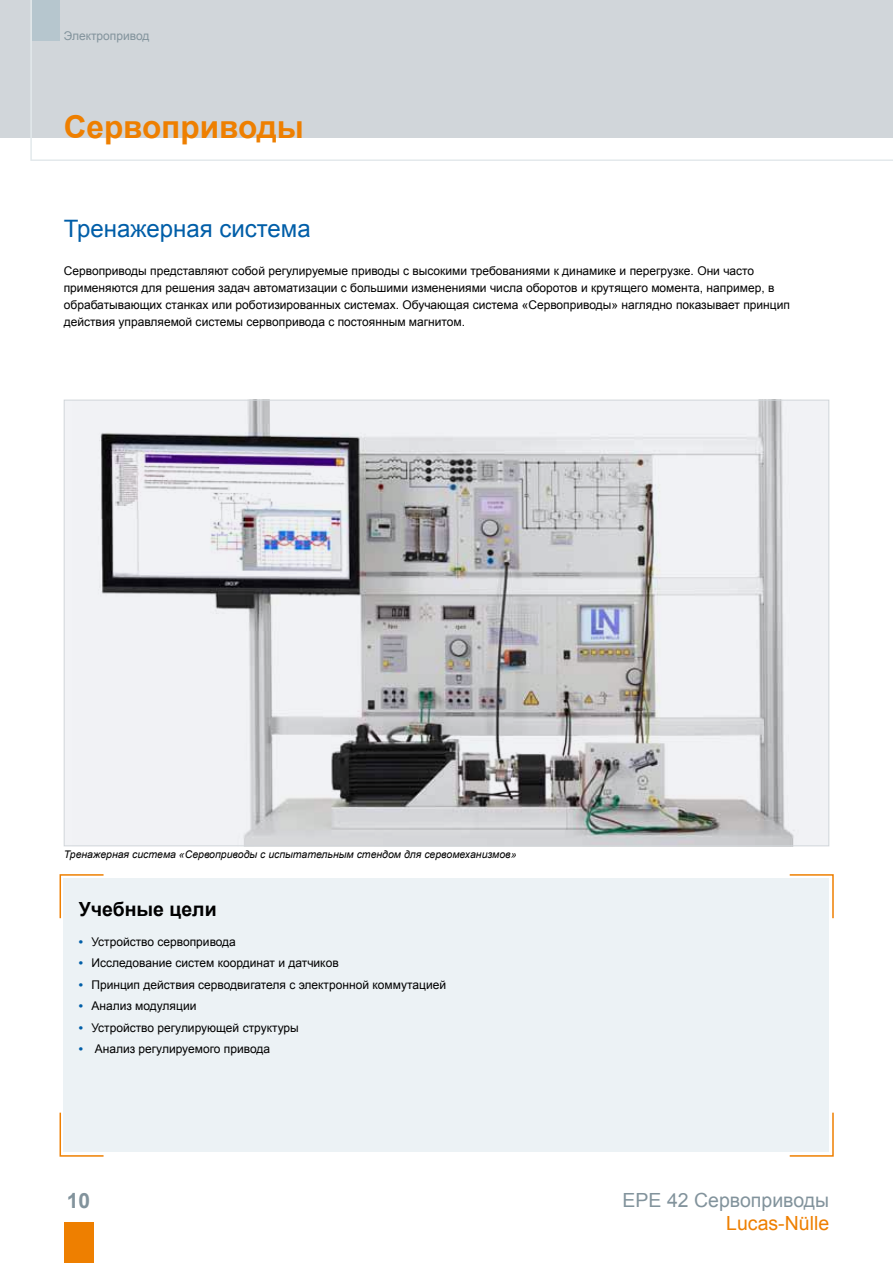
<style>
.page{position:relative;width:893px;height:1263px;background:#fff}
.page>*{position:absolute;margin:0;border:0;box-sizing:border-box;transform-origin:0 0}
.t1{font:700 31.5px "Arial";color:#ee7f00}
.t2{font:24px "Arial";color:#005ea8}
.t3{font:700 21px "Arial";color:#82939c}
.t4{font:19.5px "Arial";color:#82939c}
.t5{font:700 19.5px "Arial";color:#000}
.t6{font:19.5px "Arial";color:#ee7f00}
.t7{font:12px/17.2px "Arial";color:#000}
.t8{font:12px "Arial";color:#82939c}
.t9{font:italic 10.5px "Arial";color:#000}
.s1{font-weight:700;color:#005ea8}
</style>
<div class="page">
<div style="left:0;top:0;width:893px;height:138px;background:#d1d6da"></div>
<svg style="left:30px;top:0;width:863px;height:161px"></svg>
<div style="left:64px;top:878px;width:765px;height:274px;background:#ecf2f5"></div>
<svg style="left:59px;top:874px;width:45px;height:46px"></svg>
<svg style="left:789px;top:1112px;width:45px;height:45px"></svg>
<svg style="left:789px;top:874px;width:45px;height:45px"></svg>
<svg style="left:59px;top:1111px;width:45px;height:46px"></svg>
<img style="left:73px;top:402px;width:754px;height:442px">
<div style="left:64px;top:1222px;width:30px;height:41px;background:#ee7f00"></div>
<p class="t8" style="left:64px;top:28px;width:87px">Электропривод</p>
<h1 class="t1" style="left:64px;top:106px;width:242px">Сервоприводы</h1>
<h2 class="t2" style="left:64px;top:213px;width:248px">Тренажерная система</h2>
<p class="t7" style="left:64px;top:262px;width:728px">Сервоприводы представляют собой регулируемые приводы с высокими требованиями к динамике и перегрузке. Они часто применяются для решения задач автоматизации с большими изменениями числа оборотов и крутящего момента, например, в обрабатывающих станках или роботизированных системах. Обучающая система «Сервоприводы» наглядно показывает принцип действия управляемой системы сервопривода с постоянным магнитом.</p>
<p class="t9" style="left:64px;top:848px;width:454px">Тренажерная система «Сервоприводы с испытательным стендом для сервомеханизмов»</p>
<h3 class="t5" style="left:79px;top:896px;width:140px">Учебные цели</h3>
<p class="t7" style="left:79px;top:933px;width:159px"><span class="s1">•</span> Устройство сервопривода</p>
<p class="t7" style="left:79px;top:954px;width:262px"><span class="s1">•</span> Исследование систем координат и датчиков</p>
<p class="t7" style="left:79px;top:976px;width:369px"><span class="s1">•</span> Принцип действия серводвигателя с электронной коммутацией</p>
<p class="t7" style="left:79px;top:997px;width:119px"><span class="s1">•</span> Анализ модуляции</p>
<p class="t7" style="left:79px;top:1019px;width:222px"><span class="s1">•</span> Устройство регулирующей структуры</p>
<p class="t7" style="left:79px;top:1040px;width:193px"><span class="s1">•</span> Анализ регулируемого привода</p>
<h3 class="t3" style="left:67px;top:1187px;width:25px">10</h3>
<h3 class="t4" style="left:623px;top:1187px;width:208px">EPE 42 Сервоприводы</h3>
<h3 class="t6" style="left:726px;top:1211px;width:104px">Lucas-Nülle</h3>
</div>
